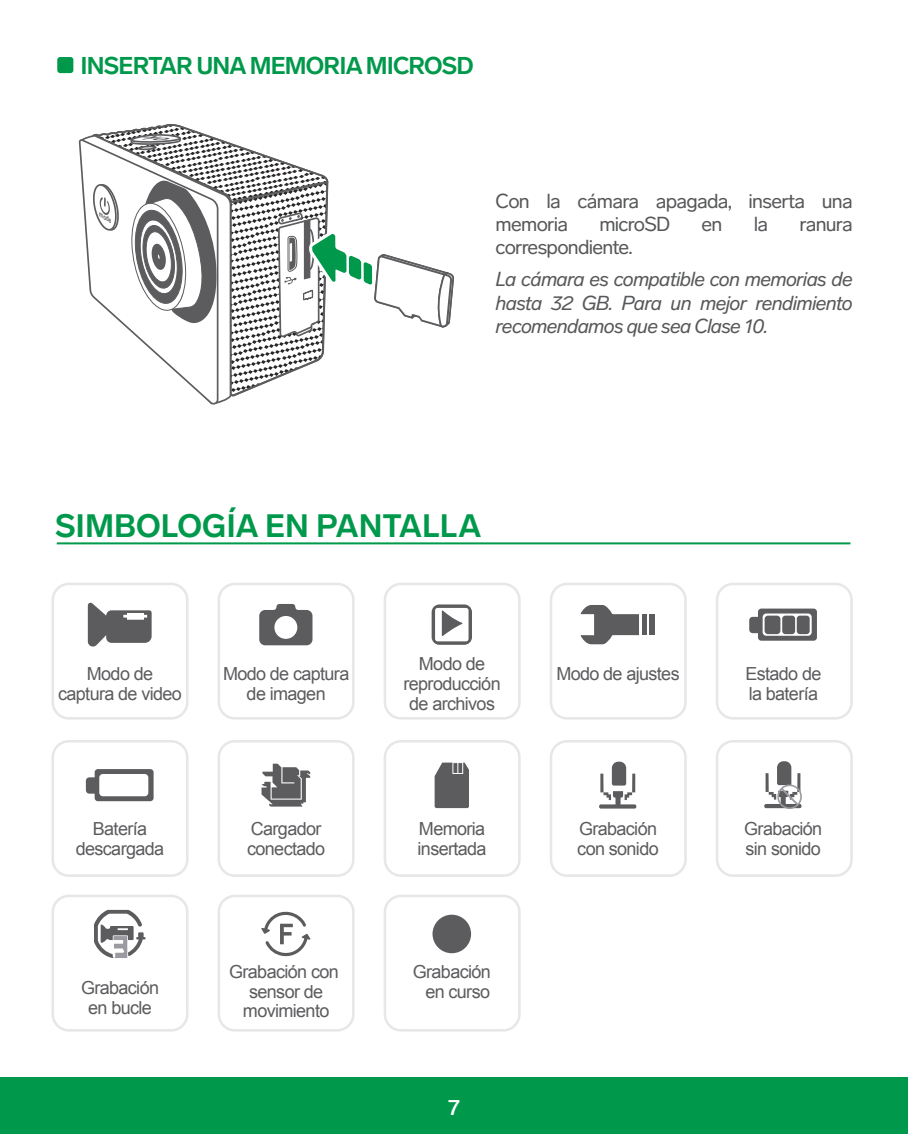
<style>
.page{position:relative;width:908px;height:1134px;background:#fff}
.page>*{position:absolute;margin:0;border:0;box-sizing:border-box;transform-origin:0 0}
.t1{font:700 32px "Lab Grotesque";color:#00994c}
.t2{font:700 24px "Lab Grotesque";letter-spacing:-.035em;color:#00994c}
.t3{font:500 22px "Lab Grotesque";color:#fff}
.t4{font:italic 20px/23.6px "Lab Grotesque";letter-spacing:-.035em;color:#57585a;text-align:justify}
.t5{font:20px/23.6px "Lab Grotesque";letter-spacing:-.035em;color:#57585a}
.t6{font:18px/20px "Arial";letter-spacing:-.035em;color:#5c5c5f;text-align:center}
.t7{font:italic 700 6.4px "Arial";color:#5c5c5f;scale:.83 1}
</style>
<div class="page">
<div style="left:0;top:1077px;width:907px;height:57px;background:#00994c"></div>
<svg style="left:78px;top:123px;width:376px;height:282px"></svg>
<div style="left:51px;top:583px;width:137px;height:137px;border:3px solid #e6e7e9;border-radius:16px"></div>
<div style="left:217px;top:583px;width:137px;height:137px;border:3px solid #e6e7e9;border-radius:16px"></div>
<div style="left:383px;top:583px;width:137px;height:137px;border:3px solid #e6e7e9;border-radius:16px"></div>
<div style="left:549px;top:583px;width:137px;height:137px;border:3px solid #e6e7e9;border-radius:16px"></div>
<div style="left:715px;top:583px;width:137px;height:137px;border:3px solid #e6e7e9;border-radius:16px"></div>
<div style="left:51px;top:740px;width:137px;height:137px;border:3px solid #e6e7e9;border-radius:16px"></div>
<div style="left:217px;top:740px;width:137px;height:137px;border:3px solid #e6e7e9;border-radius:16px"></div>
<div style="left:383px;top:740px;width:137px;height:137px;border:3px solid #e6e7e9;border-radius:16px"></div>
<div style="left:549px;top:740px;width:137px;height:137px;border:3px solid #e6e7e9;border-radius:16px"></div>
<div style="left:715px;top:740px;width:137px;height:137px;border:3px solid #e6e7e9;border-radius:16px"></div>
<div style="left:51px;top:895px;width:137px;height:136px;border:3px solid #e6e7e9;border-radius:16px"></div>
<div style="left:217px;top:895px;width:137px;height:136px;border:3px solid #e6e7e9;border-radius:16px"></div>
<div style="left:383px;top:895px;width:137px;height:136px;border:3px solid #e6e7e9;border-radius:16px"></div>
<svg style="left:259px;top:604px;width:53px;height:41px"></svg>
<svg style="left:88px;top:602px;width:63px;height:45px"></svg>
<svg style="left:434px;top:762px;width:35px;height:46px;background:#6c6c6f"></svg>
<svg style="left:261px;top:764px;width:49px;height:43px"></svg>
<svg style="left:599px;top:762px;width:37px;height:47px"></svg>
<svg style="left:764px;top:761px;width:37px;height:48px"></svg>
<svg style="left:94px;top:910px;width:51px;height:48px"></svg>
<svg style="left:431px;top:604px;width:41px;height:41px"></svg>
<svg style="left:749px;top:609px;width:67px;height:32px"></svg>
<div style="left:764px;top:616px;width:16px;height:18px;background:#5c5c5f;border-radius:4px"></div>
<div style="left:781px;top:616px;width:13px;height:18px;background:#5c5c5f;border-radius:3px"></div>
<div style="left:796px;top:616px;width:13px;height:18px;background:#5c5c5f;border-radius:3px"></div>
<svg style="left:86px;top:769px;width:67px;height:32px"></svg>
<div style="left:432px;top:915px;width:39px;height:38px;background:#5c5c5f;border-radius:50%"></div>
<svg style="left:261px;top:911px;width:49px;height:46px"></svg>
<div style="left:641px;top:614px;width:5px;height:21px;background:#5c5c5f"></div>
<svg style="left:580px;top:605px;width:58px;height:39px"></svg>
<div style="left:649px;top:614px;width:5px;height:21px;background:#5c5c5f"></div>
<div style="left:57px;top:57px;width:16px;height:16px;background:#00994c;border-radius:3px"></div>
<hr style="left:57px;top:542px;width:793px;height:2px;background:#00994c">
<h2 class="t2" style="left:80px;top:51px;width:394px">INSERTAR UNA MEMORIA MICROSD</h2>
<p class="t7" style="left:102px;top:211px;width:18px;rotate:30deg">mode</p>
<p class="t5" style="left:495px;top:189px;width:358px">Con la cámara apagada, inserta una memoria</p>
<p class="t5" style="left:599px;top:212px;width:72px">microSD</p>
<p class="t5" style="left:701px;top:212px;width:22px">en</p>
<p class="t5" style="left:753px;top:212px;width:16px">la</p>
<p class="t5" style="left:799px;top:212px;width:55px">ranura</p>
<p class="t5" style="left:495px;top:236px;width:139px">correspondiente.</p>
<p class="t4" style="left:495px;top:268px;width:358px">La cámara es compatible con memorias de hasta 32 GB. Para un mejor rendimiento recomendamos que sea Clase 10.</p>
<h1 class="t1" style="left:55px;top:506px;width:427px">SIMBOLOGÍA EN PANTALLA</h1>
<p class="t6" style="left:58px;top:664px;width:125px">Modo de captura de video</p>
<p class="t6" style="left:403px;top:654px;width:99px">Modo de reproducción de archivos</p>
<p class="t6" style="left:223px;top:664px;width:128px">Modo de captura de imagen</p>
<p class="t6" style="left:556px;top:664px;width:125px">Modo de ajustes</p>
<p class="t6" style="left:745px;top:664px;width:78px;text-align:left">Estado de la batería</p>
<p class="t6" style="left:76px;top:819px;width:90px">Batería descargada</p>
<p class="t6" style="left:81px;top:978px;width:79px">Grabación en bucle</p>
<p class="t6" style="left:247px;top:819px;width:80px;text-align:left">Cargador conectado</p>
<p class="t6" style="left:417px;top:819px;width:70px;text-align:left">Memoria insertada</p>
<p class="t6" style="left:577px;top:819px;width:83px;text-align:left">Grabación con sonido</p>
<p class="t6" style="left:743px;top:819px;width:79px;text-align:left">Grabación sin sonido</p>
<p class="t6" style="left:229px;top:961px;width:111px">Grabación con sensor de movimiento</p>
<p class="t6" style="left:412px;top:961px;width:79px;text-align:right">Grabación en curso</p>
<p class="t3" style="left:448px;top:1094px;width:13px">7</p>
</div>
